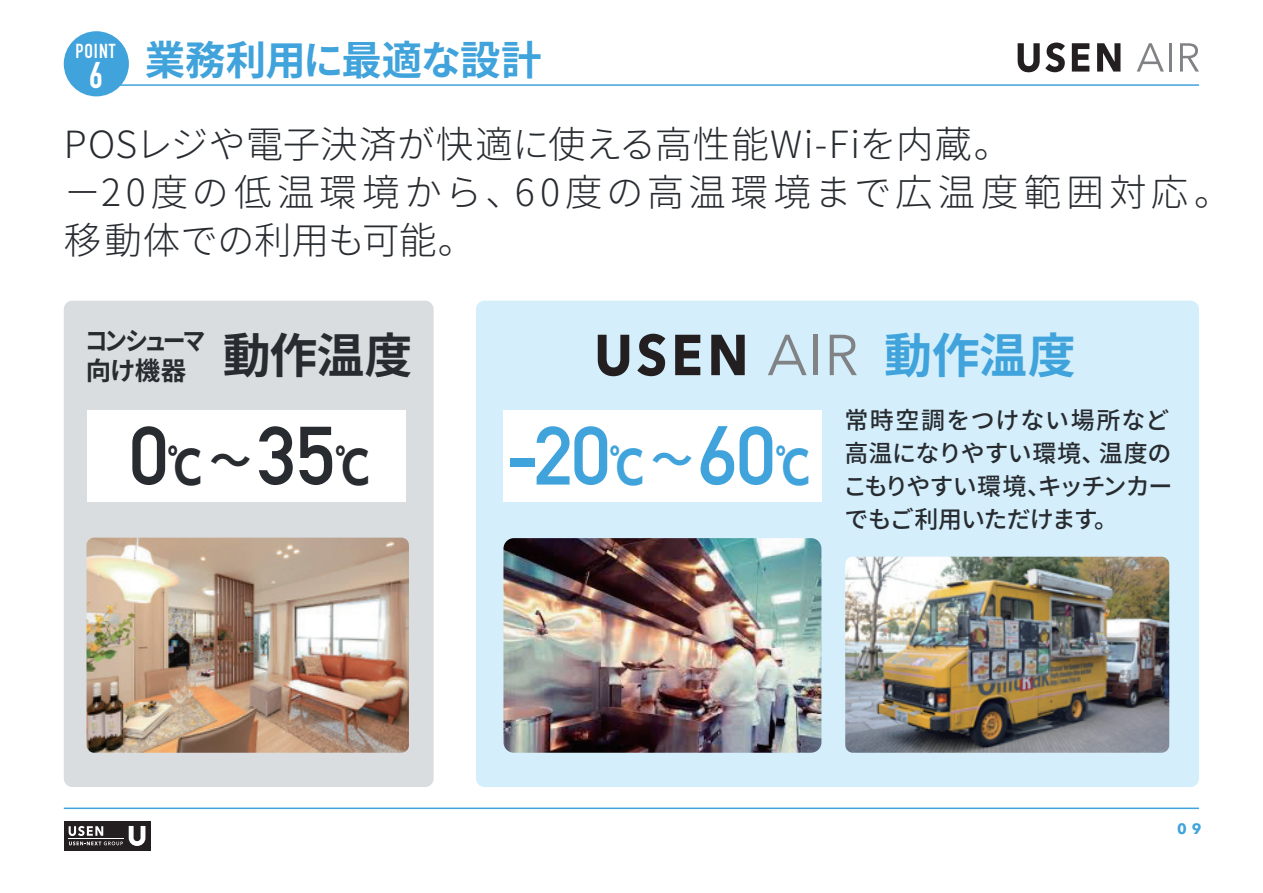
<style>
.page{position:relative;width:1263px;height:893px;background:#fff}
.page>*{position:absolute;margin:0;border:0;box-sizing:border-box;transform-origin:0 0}
.t1{font:700 81.15px "DIN Alternate";color:#40a3db}
.t2{font:700 81.15px "DIN Alternate";color:#282c31}
.t3{font:700 48px "Noto Sans CJ Kjp";color:#40a3db}
.t4{font:700 40.5px "Noto Sans CJ Kjp";letter-spacing:-.025em;color:#40a3db}
.t5{font:300 37.5px/48px "Noto Sans CJ Kjp";letter-spacing:.035em;color:#282c31}
.t6{font:700 25.5px/30px "Noto Sans CJ Kjp";letter-spacing:-.11em;color:#282c31;scale:.9 1}
.t7{font:500 24px/33px "Noto Sans CJ Kjp";letter-spacing:-.02em;color:#282c31}
.t8{font:700 19.95px "DIN Condensed";letter-spacing:.05em;color:#fff}
.t9{font:700 15px "Avenir Next LT Pro";color:#40a3db}
.s1{font-family:"UD Shin Go C Oeiz Pr 6 N";font-size:45px}
.s2{font-family:"Noto Sans CJ Kjp";font-size:42px}
</style>
<div class="page">
<div style="left:64px;top:300px;width:370px;height:487px;background:#dadde0;border-radius:9px"></div>
<div style="left:476px;top:300px;width:723px;height:487px;background:#d4effb;border-radius:9px"></div>
<img style="left:87px;top:537px;width:322px;height:215px">
<img style="left:503px;top:538px;width:318px;height:214px">
<img style="left:845px;top:556px;width:324px;height:196px">
<div style="left:503px;top:409px;width:319px;height:92px;background:#fff"></div>
<div style="left:87px;top:409px;width:318px;height:92px;background:#fff"></div>
<svg style="left:598px;top:335px;width:31px;height:41px"></svg>
<svg style="left:637px;top:334px;width:28px;height:42px"></svg>
<svg style="left:675px;top:335px;width:25px;height:40px"></svg>
<svg style="left:711px;top:335px;width:34px;height:40px"></svg>
<svg style="left:768px;top:335px;width:39px;height:40px"></svg>
<hr style="left:814px;top:335px;width:4px;height:40px;background:#808285">
<svg style="left:830px;top:335px;width:27px;height:40px"></svg>
<hr style="left:64px;top:807px;width:1135px;height:2px;background:#40a3db">
<hr style="left:85px;top:84px;width:1114px;height:2px;background:#40a3db">
<div style="left:64px;top:31px;width:65px;height:65px;background:#40a3db;border-radius:50%"></div>
<svg style="left:1018px;top:43px;width:47px;height:29px"></svg>
<svg style="left:1072px;top:43px;width:17px;height:29px"></svg>
<svg style="left:1097px;top:43px;width:24px;height:29px"></svg>
<svg style="left:1137px;top:43px;width:27px;height:29px"></svg>
<hr style="left:1169px;top:43px;width:3px;height:29px;background:#808285">
<svg style="left:1180px;top:43px;width:19px;height:29px"></svg>
<div style="left:64px;top:821px;width:86px;height:29px;background:#231f20"></div>
<svg style="left:129px;top:826px;width:16px;height:20px"></svg>
<hr style="left:69px;top:838px;width:55px;height:1px;background:#fff">
<svg style="left:69px;top:826px;width:54px;height:19px"></svg>
<p class="t4" style="left:89px;top:37px;width:454px"><sub>6</sub> 業務利用に最適な設計</p>
<p class="t8" style="left:75px;top:37px;width:42px">POINT</p>
<p class="t5" style="left:64px;top:121px;width:1169px">POSレジや電子決済が快適に使える高性能Wi-Fiを内蔵。<br>－20度の低温環境から、60度の高温環境まで広温度範囲対応。移動体での利用も可能。</p>
<p class="t6" style="left:85px;top:326px;width:365px">コンシューマ<br>向け機器 <sup>動作温度</sup></p>
<p class="t3" style="left:884px;top:328px;width:193px">動作温度</p>
<p class="t7" style="left:843px;top:404px;width:331px">常時空調をつけない場所など高温になりやすい環境、温度のこもりやすい環境、キッチンカーでもご利用いただけます。</p>
<h1 class="t2" style="left:129px;top:394px;width:244px">0<span class="s1">℃</span><span class="s2">～</span>35<span class="s1">℃</span></h1>
<h1 class="t1" style="left:506px;top:394px;width:307px">-20<span class="s1">℃</span><span class="s2">～</span>60<span class="s1">℃</span></h1>
<p class="t9" style="left:1177px;top:819px;width:26px">0 9</p>
</div>
